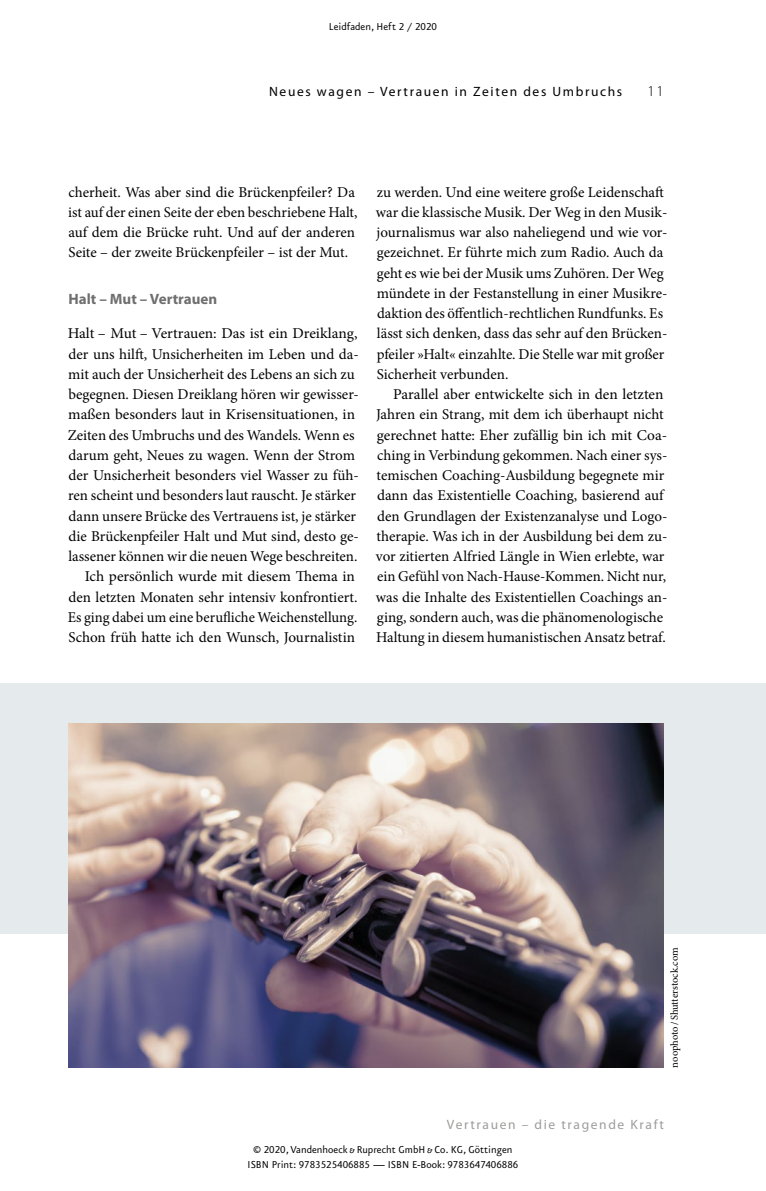
<style>
.page{position:relative;width:766px;height:1191px;background:#fff}
.page>*{position:absolute;margin:0;border:0;box-sizing:border-box;transform-origin:0 0}
.Haupttext_mit_Einzug{font:15px/20.2px "Minion Pro";color:#000}
.Haupttext{font:15px/20.2px "Minion Pro";color:#000}
.Zwischenueberschrift{font:700 15px "Myriad Pro";color:#706f6f}
.t1{font:300 15px "Myriad Pro";color:#000}
.t2{font:13.5px "Myriad Pro";letter-spacing:.12em;color:#000}
.t3{font:13.5px "Myriad Pro";letter-spacing:.12em;color:#9d9d9c}
.t4{font:12px/15px "VR Eureka Sans";color:#000;text-align:center}
.Bildnachweis{font:10.5px "Minion Pro";letter-spacing:-.005em;color:#000}
</style>
<div class="page">
<div style="left:0;top:682px;width:765px;height:251px;background:#e5eaed"></div>
<img style="left:68px;top:723px;width:595px;height:344px">
<p class="t4" style="left:329px;top:20px;width:110px">Leidfaden, Heft 2 / 2020</p>
<p class="t2" style="left:269px;top:83px;width:354px">Neues wagen – Vertrauen in Zeiten des Umbruchs</p>
<p class="t1" style="left:647px;top:82px;width:18px">11</p>
<p class="Haupttext_mit_Einzug" style="left:68px;top:182px;width:291px">cherheit. Was aber sind die Brückenpfeiler? Da ist auf der einen Seite der eben beschriebene Halt, auf dem die Brücke ruht. Und auf der anderen Seite – der zweite Brückenpfeiler – ist der Mut.</p>
<p class="Zwischenueberschrift" style="left:68px;top:289px;width:150px">Halt – Mut – Vertrauen</p>
<p class="Haupttext" style="left:68px;top:323px;width:292px">Halt – Mut – Vertrauen: Das ist ein Dreiklang, der uns hilft, Unsicherheiten im Leben und da&shy;mit auch der Unsicherheit des Lebens an sich zu begegnen. Diesen Dreiklang hören wir gewisser&shy;maßen besonders laut in Krisensituationen, in Zeiten des Umbruchs und des Wandels. Wenn es darum geht, Neues zu wagen. Wenn der Strom der Unsicherheit besonders viel Wasser zu füh&shy;ren scheint und besonders laut rauscht. Je stärker dann unsere Brücke des Vertrauens ist, je stärker die Brückenpfeiler Halt und Mut sind, desto ge&shy;lassener können wir die neuen Wege beschreiten.</p>
<p class="Haupttext_mit_Einzug" style="left:68px;top:566px;width:291px;text-indent:17px">Ich persönlich wurde mit diesem Thema in den letzten Monaten sehr intensiv konfrontiert.<br>Es ging dabei um eine berufliche Weichenstellung.<br>Schon früh hatte ich den Wunsch, Journalistin</p>
<p class="Haupttext_mit_Einzug" style="left:376px;top:182px;width:293px">zu werden. Und eine weitere große Leidenschaft war die klassische Musik. Der Weg in den Musik&shy;journalismus war also naheliegend und wie vor&shy;gezeichnet. Er führte mich zum Radio. Auch da geht es wie bei der Musik ums Zuhören. Der Weg mündete in der Festanstellung in einer Musikre&shy;daktion des öffentlich-rechtlichen Rundfunks. Es lässt sich denken, dass das sehr auf den Brücken&shy;pfeiler »Halt« einzahlte. Die Stelle war mit großer Sicherheit verbunden.</p>
<p class="Haupttext_mit_Einzug" style="left:376px;top:384px;width:293px;text-indent:17px">Parallel aber entwickelte sich in den letzten Jahren ein Strang, mit dem ich überhaupt nicht gerechnet hatte: Eher zufällig bin ich mit Coa&shy;ching in Verbindung gekommen. Nach einer sys&shy;temischen Coaching-Ausbildung begegnete mir dann das Existentielle Coaching, basierend auf den Grundlagen der Existenzanalyse und Logo&shy;therapie. Was ich in der Ausbildung bei dem zu&shy;vor zitierten Alfried Längle in Wien erlebte, war ein Gefühl von Nach-Hause-Kommen. Nicht nur, was die Inhalte des Existentiellen Coachings an&shy;ging, sondern auch, was die phänomenologische Haltung in diesem humanistischen Ansatz betraf.</p>
<p class="Bildnachweis" style="left:667px;top:1067px;width:122px;rotate:-90deg">noophoto/ Shutterstock.com</p>
<p class="t3" style="left:447px;top:1116px;width:218px">Vertrauen – die tragende Kraft</p>
<p class="t4" style="left:247px;top:1142px;width:272px">© 2020, Vandenhoeck &amp; Ruprecht GmbH &amp; Co. KG, Göttingen<br>ISBN Print: 9783525406885 — ISBN E-Book: 9783647406886</p>
</div>
